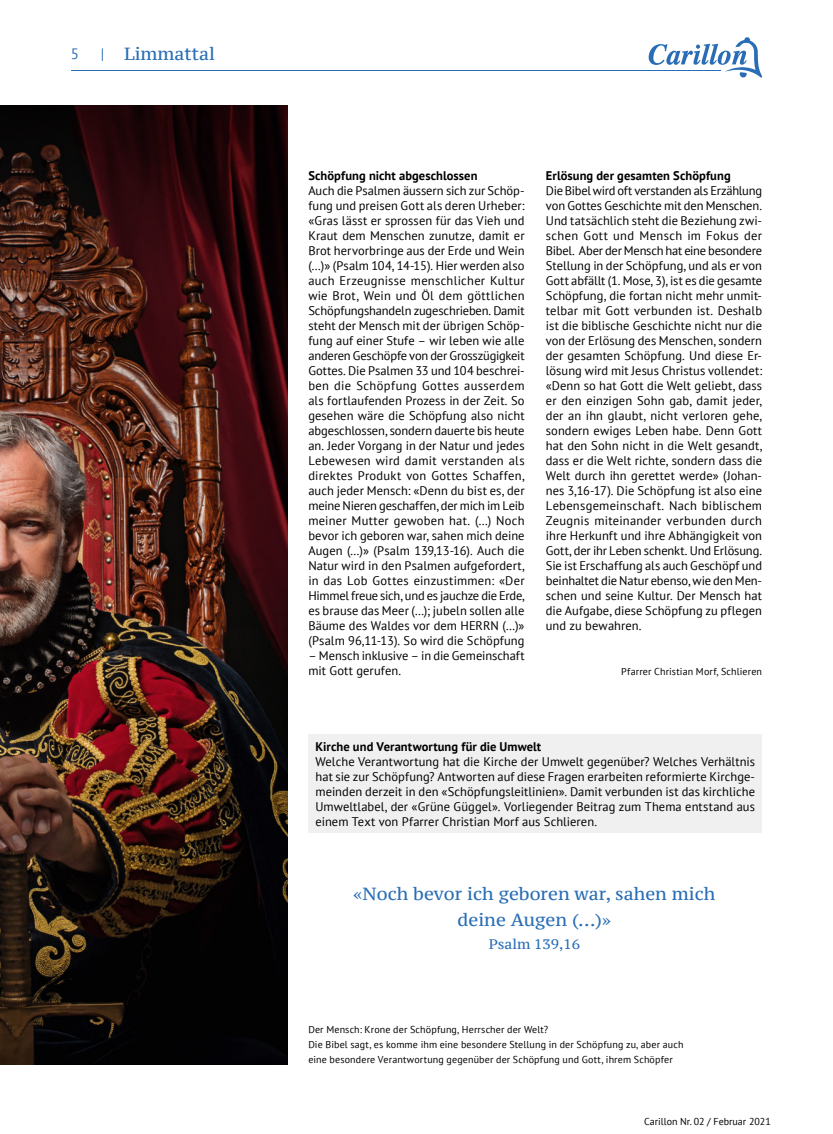
<style>
.page{position:relative;width:833px;height:1134px;background:#fff}
.page>*{position:absolute;margin:0;border:0;box-sizing:border-box;transform-origin:0 0}
.t1{font:17.5px/26.2px "PT Serif Caption";color:#286db5;text-align:center}
.t2{font:15px "PT Sans";color:#286db5}
.t3{font:13.75px "PT Serif Caption";color:#286db5}
.t4{font:12.5px/15px "PT Sans";letter-spacing:.005em;color:#000;text-align:justify}
.t5{font:700 12.5px "PT Sans";letter-spacing:.005em;color:#000}
.t6{font:10px/15px "PT Sans";letter-spacing:.015em;color:#000}
.s1{font-family:"PT Sans";font-size:15px}
</style>
<div class="page">
<svg style="left:648px;top:37px;width:114px;height:41px"></svg>
<hr style="left:71px;top:70px;width:650px;height:1px;background:#286db5">
<img style="left:0;top:105px;width:287px;height:960px">
<div style="left:308px;top:734px;width:454px;height:99px;background:#f0f0f1"></div>
<p class="t2" style="left:71px;top:45px;width:10px">5</p>
<h1 class="t1" style="left:101px;top:41px;width:116px"><span class="s1">|</span> Limmattal</h1>
<p class="t5" style="left:308px;top:167px;width:171px">Schöpfung nicht abgeschlossen</p>
<p class="t4" style="left:308px;top:183px;width:218px">Auch die Psalmen äussern sich zur Schöp&shy;fung und preisen Gott als deren Urheber: «Gras lässt er sprossen für das Vieh und Kraut dem Menschen zunutze, damit er Brot hervorbringe aus der Erde und Wein (…)» (Psalm 104, 14-15). Hier werden also auch Erzeugnisse menschlicher Kultur wie Brot, Wein und Öl dem göttlichen Schöpfungshandeln zugeschrieben. Damit steht der Mensch mit der übrigen Schöp&shy;fung auf einer Stufe – wir leben wie alle anderen Geschöpfe von der Grosszügigkeit Gottes. Die Psalmen 33 und 104 beschrei&shy;ben die Schöpfung Gottes ausserdem als fortlaufenden Prozess in der Zeit. So gesehen wäre die Schöpfung also nicht abgeschlossen, sondern dauerte bis heute an. Jeder Vorgang in der Natur und jedes Lebewesen wird damit verstanden als direktes Produkt von Gottes Schaffen, auch jeder Mensch: «Denn du bist es, der meine Nieren geschaffen, der mich im Leib meiner Mutter gewoben hat. (…) Noch bevor ich geboren war, sahen mich deine Augen (…)» (Psalm 139,13-16). Auch die Natur wird in den Psalmen aufgefordert, in das Lob Gottes einzustimmen: «Der Himmel freue sich, und es jauchze die Erde, es brause das Meer (…); jubeln sollen alle Bäume des Waldes vor dem HERRN (…)» (Psalm 96,11-13). So wird die Schöpfung</p>
<p class="t4" style="left:308px;top:648px;width:218px">– Mensch inklusive – in die Gemeinschaft mit Gott gerufen.</p>
<p class="t5" style="left:546px;top:167px;width:186px">Erlösung der gesamten Schöpfung</p>
<p class="t4" style="left:546px;top:183px;width:218px">Die Bibel wird oft verstanden als Erzählung von Gottes Geschichte mit den Menschen.<br>Und tatsächlich steht die Beziehung zwi&shy;schen Gott und Mensch im Fokus der Bibel. Aber der Mensch hat eine besondere Stellung in der Schöpfung, und als er von Gott abfällt (1. Mose, 3), ist es die gesamte Schöpfung, die fortan nicht mehr unmit&shy;telbar mit Gott verbunden ist. Deshalb ist die biblische Geschichte nicht nur die von der Erlösung des Menschen, sondern der gesamten Schöpfung. Und diese Er&shy;lösung wird mit Jesus Christus vollendet: «Denn so hat Gott die Welt geliebt, dass er den einzigen Sohn gab, damit jeder, der an ihn glaubt, nicht verloren gehe, sondern ewiges Leben habe. Denn Gott hat den Sohn nicht in die Welt gesandt, dass er die Welt richte, sondern dass die Welt durch ihn gerettet werde» (Johan&shy;nes 3,16-17). Die Schöpfung ist also eine Lebensgemeinschaft. Nach biblischem Zeugnis miteinander verbunden durch ihre Herkunft und ihre Abhängigkeit von Gott, der ihr Leben schenkt. Und Erlösung.<br>Sie ist Erschaffung als auch Geschöpf und beinhaltet die Natur ebenso, wie den Men&shy;schen und seine Kultur. Der Mensch hat die Aufgabe, diese Schöpfung zu pflegen und zu bewahren.</p>
<p class="t6" style="left:621px;top:664px;width:142px">Pfarrer Christian Morf, Schlieren</p>
<p class="t5" style="left:315px;top:738px;width:227px">Kirche und Verantwortung für die Umwelt</p>
<p class="t4" style="left:315px;top:753px;width:441px">Welche Verantwortung hat die Kirche der Umwelt gegenüber? Welches Verhältnis hat sie zur Schöpfung? Antworten auf diese Fragen erarbeiten reformierte Kirchge&shy;meinden derzeit in den «Schöpfungsleitlinien». Damit verbunden ist das kirchliche Umweltlabel, der «Grüne Güggel». Vorliegender Beitrag zum Thema entstand aus einem Text von Pfarrer Christian Morf aus Schlieren.</p>
<h1 class="t1" style="left:353px;top:880px;width:364px">«Noch bevor ich geboren war, sahen mich deine Augen (…)»</h1>
<p class="t3" style="left:489px;top:935px;width:93px">Psalm 139,16</p>
<p class="t6" style="left:308px;top:1022px;width:377px">Der Mensch: Krone der Schöpfung, Herrscher der Welt?<br>Die Bibel sagt, es komme ihm eine besondere Stellung in der Schöpfung zu, aber auch eine besondere Verantwortung gegenüber der Schöpfung und Gott, ihrem Schöpfer</p>
<p class="t6" style="left:644px;top:1114px;width:128px">Carillon Nr. 02 / Februar 2021</p>
</div>
